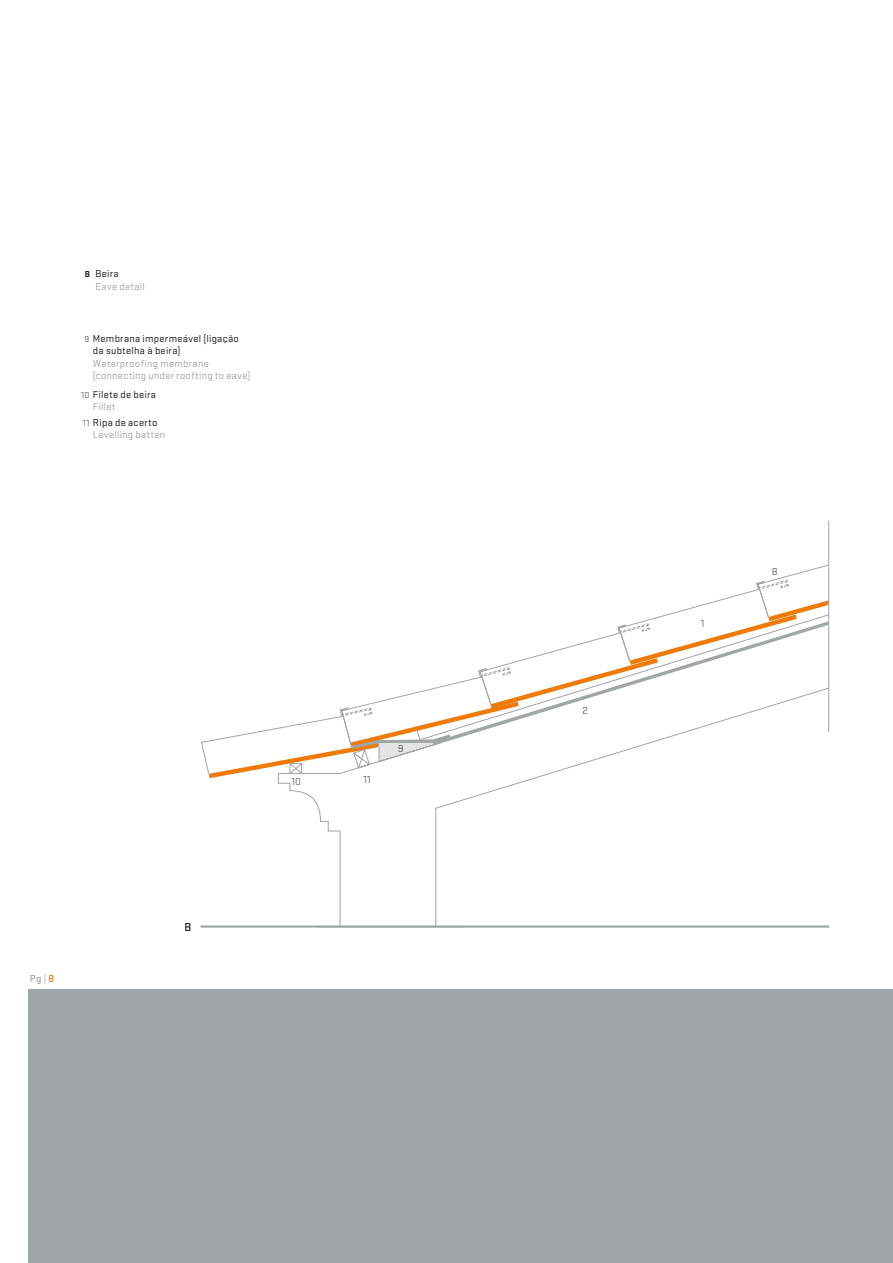
<style>
.page{position:relative;width:893px;height:1263px;background:#fff}
.page>*{position:absolute;margin:0;border:0;box-sizing:border-box;transform-origin:0 0}
.t1{font:500 12px "Stratum 2";color:#181716}
.t2{font:10.5px/12.6px "Stratum 2";letter-spacing:.025em;color:#a0a5a7}
.t3{font:10.5px/12.6px "Stratum 2";letter-spacing:.025em;color:#181716}
.t4{font:300 10.5px "Stratum 2";color:#181716}
.t5{font:500 10.5px "Stratum 2";color:#a0a5a7}
.t6{font:300 9px "Stratum 2";color:#181716}
.s1{font-weight:700;font-size:9px;color:#181716}
.s2{color:#181716}
.s3{color:#ef7a06}
</style>
<div class="page">
<svg style="left:201px;top:580px;width:627px;height:198px"></svg>
<hr style="left:828px;top:521px;width:1px;height:211px;background:#a0a5a7">
<svg style="left:278px;top:624px;width:551px;height:301px"></svg>
<div style="left:28px;top:990px;width:865px;height:273px;background:#a0a5a7"></div>
<hr style="left:201px;top:925px;width:628px;height:2px;background:#a0a5a7">
<p class="t2" style="left:95px;top:267px;width:51px;text-indent:-11px"><span class="s1">B</span> <span class="s2">Beira<br></span>Eave detail</p>
<p class="t3" style="left:93px;top:332px;width:148px">Membrana impermeável (ligação da subtelha à beira)</p>
<p class="t2" style="left:93px;top:357px;width:159px">Waterproofing membrane (connecting under roofting to eave)</p>
<p class="t6" style="left:85px;top:334px;width:6px">9</p>
<p class="t3" style="left:93px;top:388px;width:65px">Filete de beira</p>
<p class="t2" style="left:93px;top:401px;width:24px">Fillet</p>
<p class="t3" style="left:93px;top:416px;width:66px">Ripa de acerto</p>
<p class="t2" style="left:93px;top:428px;width:74px">Levelling batten</p>
<p class="t6" style="left:81px;top:390px;width:10px">10</p>
<p class="t6" style="left:83px;top:418px;width:8px">11</p>
<p class="t5" style="left:30px;top:972px;width:26px">Pg | <span class="s3">8</span></p>
<p class="t1" style="left:184px;top:920px;width:8px">B</p>
<p class="t4" style="left:292px;top:775px;width:11px">10</p>
<p class="t4" style="left:364px;top:773px;width:8px">11</p>
<p class="t4" style="left:398px;top:743px;width:7px">9</p>
<p class="t4" style="left:582px;top:704px;width:7px">2</p>
<p class="t4" style="left:701px;top:617px;width:5px">1</p>
<p class="t4" style="left:772px;top:566px;width:7px">8</p>
</div>
